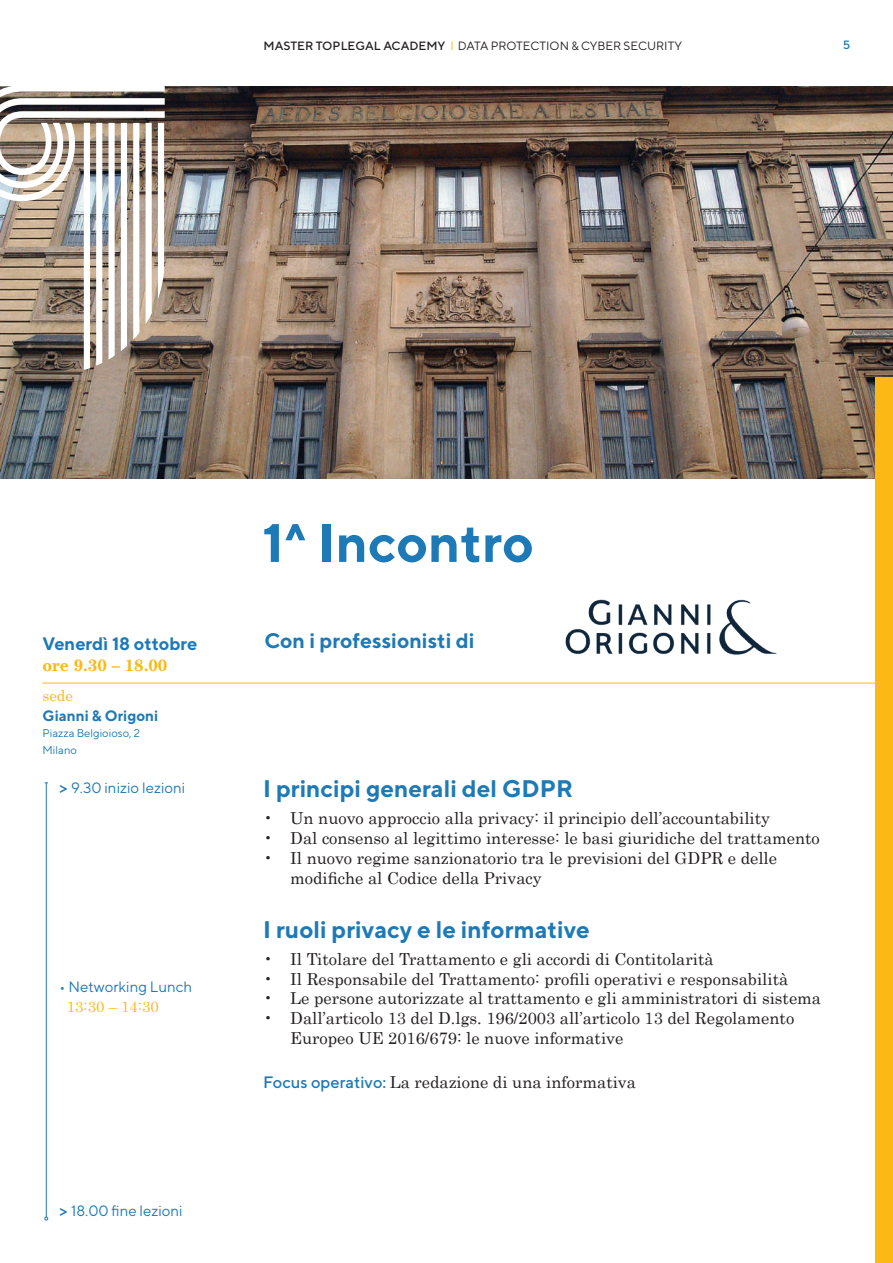
<style>
.page{position:relative;width:893px;height:1263px;background:#fff}
.page>*{position:absolute;margin:0;border:0;box-sizing:border-box;transform-origin:0 0}
.t1{font:700 54px "TT Norms";color:#1e79b7}
.t2{font:700 24px "TT Norms";color:#1e79b7}
.t3{font:700 21px "TT Norms";color:#1e79b7}
.t4{font:700 18px "TT Norms";color:#1e79b7}
.t5{font:16.5px/19.8px "Century";color:#231f20}
.t6{font:700 16.5px "Century LT";color:#fcb814}
.t7{font:15px "TT Norms";color:#1e79b7}
.t8{font:15px "Century";color:#fcb814}
.t9{font:700 15px "TT Norms";color:#1e79b7}
.t10{font:12px "TT Norms";color:#231f20}
.t11{font:500 12px "TT Norms";color:#1e79b7}
.t12{font:11.25px/16.5px "TT Norms";color:#1e79b7}
.s1{font-weight:500}
.s2{color:#fcb814}
.s3{font-weight:500;font-size:16.5px}
.s4{font-family:"TT Norms";font-weight:500;color:#1e79b7}
</style>
<div class="page">
<img style="left:0;top:86px;width:893px;height:392px">
<div style="left:876px;top:377px;width:17px;height:886px;background:#fcb814"></div>
<hr style="left:43px;top:683px;width:850px;height:1px;background:#fcb814">
<img style="left:0;top:86px;width:165px;height:284px">
<hr style="left:46px;top:783px;width:1px;height:434px;background:#1e79b7">
<img style="left:565px;top:599px;width:212px;height:56px">
<p class="t10" style="left:264px;top:38px;width:420px"><span class="s1">MASTER TOPLEGAL ACADEMY</span> <span class="s2">I</span> DATA PROTECTION &amp; CYBER SECURITY</p>
<p class="t11" style="left:843px;top:37px;width:9px">5</p>
<p class="t4" style="left:43px;top:632px;width:156px">Venerdì 18 ottobre</p>
<p class="t6" style="left:43px;top:656px;width:126px">ore 9.30 – 18.00</p>
<p class="t8" style="left:43px;top:683px;width:32px">sede</p>
<p class="t9" style="left:43px;top:706px;width:117px">Gianni &amp; Origoni</p>
<p class="t12" style="left:43px;top:725px;width:99px">Piazza Belgioioso, 2<br>Milano</p>
<p class="t7" style="left:60px;top:778px;width:127px"><span class="s3">&gt;</span> 9.30 inizio lezioni</p>
<p class="t7" style="left:60px;top:978px;width:134px">• Networking Lunch</p>
<p class="t8" style="left:67px;top:994px;width:93px">13:30 – 14:30</p>
<p class="t7" style="left:60px;top:1201px;width:125px"><span class="s3">&gt;</span> 18.00 fine lezioni</p>
<h1 class="t1" style="left:262px;top:509px;width:273px">1^ Incontro</h1>
<p class="t3" style="left:264px;top:627px;width:212px">Con i professionisti di</p>
<h2 class="t2" style="left:263px;top:774px;width:311px">I principi generali del GDPR</h2>
<p class="t5" style="left:263px;top:807px;width:508px">• Un nuovo approccio alla privacy: il principio dell’accountability</p>
<p class="t5" style="left:263px;top:827px;width:558px">• Dal consenso al legittimo interesse: le basi giuridiche del trattamento</p>
<p class="t5" style="left:290px;top:847px;width:488px;text-indent:-27px">• Il nuovo regime sanzionatorio tra le previsioni del GDPR e delle modifiche al Codice della Privacy</p>
<h2 class="t2" style="left:263px;top:914px;width:328px">I ruoli privacy e le informative</h2>
<p class="t5" style="left:263px;top:947px;width:452px">• Il Titolare del Trattamento e gli accordi di Contitolarità</p>
<p class="t5" style="left:263px;top:967px;width:527px">• Il Responsabile del Trattamento: profili operativi e responsabilità</p>
<p class="t5" style="left:263px;top:987px;width:559px">• Le persone autorizzate al trattamento e gli amministratori di sistema</p>
<p class="t5" style="left:290px;top:1007px;width:506px;text-indent:-27px">• Dall’articolo 13 del D.lgs. 196/2003 all’articolo 13 del Regolamento<br>Europeo UE 2016/679: le nuove informative</p>
<p class="t5" style="left:263px;top:1070px;width:374px"><span class="s4">Focus operativo:</span> La redazione di una informativa</p>
</div>
